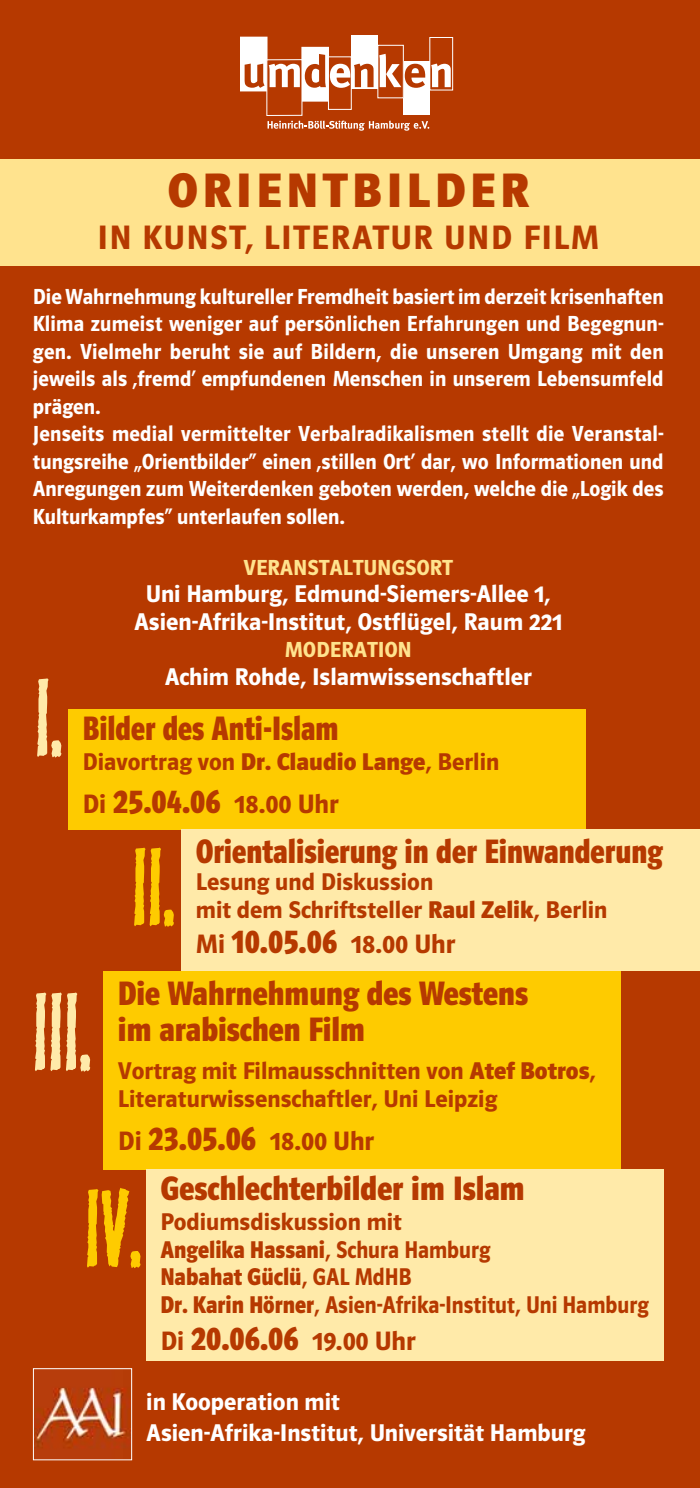
<style>
.page{position:relative;width:700px;height:1488px;background:#fff}
.page>*{position:absolute;margin:0;border:0;box-sizing:border-box;transform-origin:0 0}
.t1{font:112px "Kosmik Bold Three";color:#ffeaa9;scale:.71 1}
.t2{font:112px "Kosmik Bold Three";color:#fecb00;scale:.71 1}
.t3{font:700 50px "Polo 22 K";letter-spacing:.095em;color:#b63900}
.t4{font:700 35px/35.5px "Polo Con K";color:#b63900}
.t5{font:700 35px "Polo Con K";color:#b63900;scale:.95 1}
.t6{font:35px "Polo 22 K Hfett";letter-spacing:.045em;color:#b63900}
.t7{font:700 35px "Polo Con K";color:#b63900;scale:.93 1}
.t8{font:27.5px "Polo 22 K Hfett";color:#b63900}
.t9{font:25px/28px "Polo 22 K Hfett";color:#b63900}
.t10{font:25px/31.2px "Polo 22 K Hfett";color:#fff}
.t11{font:700 25px/27.5px "Polo 22 K";color:#b63900;scale:.9 1}
.t12{font:25px "Polo 22 K Hfett";color:#b63900;scale:.9 1}
.t13{font:22.5px/27.5px "Polo 22 K Hfett";letter-spacing:.005em;color:#fff;scale:.95 1}
.t14{font:22.5px "Polo 22 K Hfett";color:#ffe38e}
.s1{font-family:"Polo 22 K";font-weight:700}
.s2{font-family:"Polo Con K";font-weight:700;font-size:35px}
.s3{font-family:"Polo 22 K Hfett";font-weight:400}
</style>
<div class="page">
<div style="left:0;top:0;width:700px;height:1487px;background:#b63900"></div>
<div style="left:104px;top:971px;width:517px;height:198px;background:#fecb00"></div>
<div style="left:146px;top:1169px;width:518px;height:192px;background:#ffeaa9"></div>
<div style="left:68px;top:709px;width:518px;height:120px;background:#fecb00"></div>
<div style="left:182px;top:829px;width:518px;height:142px;background:#ffeaa9"></div>
<div style="left:429px;top:37px;width:24px;height:53px;border:1px solid #fff"></div>
<div style="left:403px;top:62px;width:27px;height:53px;background:#fff"></div>
<div style="left:351px;top:35px;width:27px;height:54px;background:#fff"></div>
<div style="left:377px;top:45px;width:27px;height:53px;border:1px solid #fff"></div>
<div style="left:302px;top:47px;width:26px;height:54px;background:#fff"></div>
<div style="left:328px;top:56px;width:24px;height:54px;border:1px solid #fff"></div>
<div style="left:240px;top:37px;width:27px;height:54px;background:#fff"></div>
<svg style="left:431px;top:64px;width:20px;height:23px"></svg>
<svg style="left:268px;top:121px;width:161px;height:10px"></svg>
<div style="left:266px;top:59px;width:36px;height:57px;border:1px solid #fff"></div>
<svg style="left:245px;top:54px;width:180px;height:34px"></svg>
<img style="left:35px;top:1370px;width:95px;height:88px">
<div style="left:33px;top:1368px;width:99px;height:92px;border:1px solid #fff"></div>
<div style="left:0;top:159px;width:700px;height:106px;background:#ffe38e"></div>
<h2 class="t3" style="left:167px;top:172px;width:363px">ORIENTBILDER</h2>
<h3 class="t6" style="left:97px;top:225px;width:503px">IN KUNST, LITERATUR UND FILM</h3>
<p class="t13" style="left:33px;top:284px;width:665px">Die Wahrnehmung kultureller Fremdheit basiert im derzeit krisenhaften Klima zumeist weniger auf persönlichen Erfahrungen und Begegnun&shy;gen. Vielmehr beruht sie auf Bildern, die unseren Umgang mit den jeweils als ‚fremd’ empfundenen Menschen in unserem Lebensumfeld prägen.<br>Jenseits medial vermittelter Verbalradikalismen stellt die Veranstal&shy;tungsreihe „Orientbilder“ einen ‚stillen Ort’ dar, wo Informationen und Anregungen zum Weiterdenken geboten werden, welche die „Logik des Kulturkampfes“ unterlaufen sollen.</p>
<h1 class="t1" style="left:35px;top:685px;width:41px">I.</h1>
<p class="t14" style="left:244px;top:559px;width:211px">VERANSTALTUNGSORT</p>
<p class="t10" style="left:134px;top:582px;width:430px;line-height:27.5px;text-align:center">Uni Hamburg, Edmund-Siemers-Allee 1,<br>Asien-Afrika-Institut, Ostflügel, Raum 221</p>
<p class="t14" style="left:285px;top:641px;width:128px">MODERATION</p>
<p class="t10" style="left:165px;top:662px;width:369px">Achim Rohde, Islamwissenschaftler</p>
<h3 class="t7" style="left:83px;top:715px;width:277px">Bilder des Anti-Islam</h3>
<p class="t9" style="left:83px;top:750px;width:418px">Diavortrag von <span class="s1">Dr. Claudio Lange</span>, Berlin</p>
<p class="t8" style="left:83px;top:793px;width:258px">Di <span class="s2">25.04.06</span> 18.00 Uhr</p>
<h1 class="t2" style="left:132px;top:854px;width:63px">II.</h1>
<h3 class="t5" style="left:196px;top:838px;width:493px">Orientalisierung in der Einwanderung</h3>
<p class="t9" style="left:196px;top:870px;width:413px">Lesung und Diskussion<br>mit dem Schriftsteller <span class="s1">Raul Zelik</span>, Berlin</p>
<p class="t8" style="left:196px;top:933px;width:261px">Mi <span class="s2">10.05.06</span> 18.00 Uhr</p>
<h3 class="t4" style="left:118px;top:978px;width:412px">Die Wahrnehmung des Westens im arabischen Film</h3>
<p class="t9" style="left:118px;top:1058px;width:479px">Vortrag mit Filmausschnitten von <span class="s1">Atef Botros</span>,<br>Literaturwissenschaftler, Uni Leipzig</p>
<p class="t8" style="left:118px;top:1131px;width:258px">Di <span class="s2">23.05.06</span> 18.00 Uhr</p>
<h3 class="t4" style="left:160px;top:1173px;width:366px">Geschlechterbilder im Islam</h3>
<p class="t9" style="left:160px;top:1209px;width:243px">Podiumsdiskussion mit</p>
<p class="t11" style="left:160px;top:1237px;width:368px">Angelika Hassani<span class="s3">, Schura Hamburg<br></span>Nabahat Güclü<span class="s3">, GAL MdHB</span></p>
<p class="t12" style="left:160px;top:1295px;width:544px"><span class="s1">Dr. Karin Hörner</span>, Asien-Afrika-Institut, Uni Hamburg</p>
<p class="t8" style="left:160px;top:1331px;width:257px">Di <span class="s2">20.06.06</span> 19.00 Uhr</p>
<h1 class="t1" style="left:33px;top:999px;width:85px">III.</h1>
<h1 class="t2" style="left:85px;top:1196px;width:82px">IV.</h1>
<p class="t10" style="left:146px;top:1387px;width:441px">in Kooperation mit<br>Asien-Afrika-Institut, Universität Hamburg</p>
</div>
